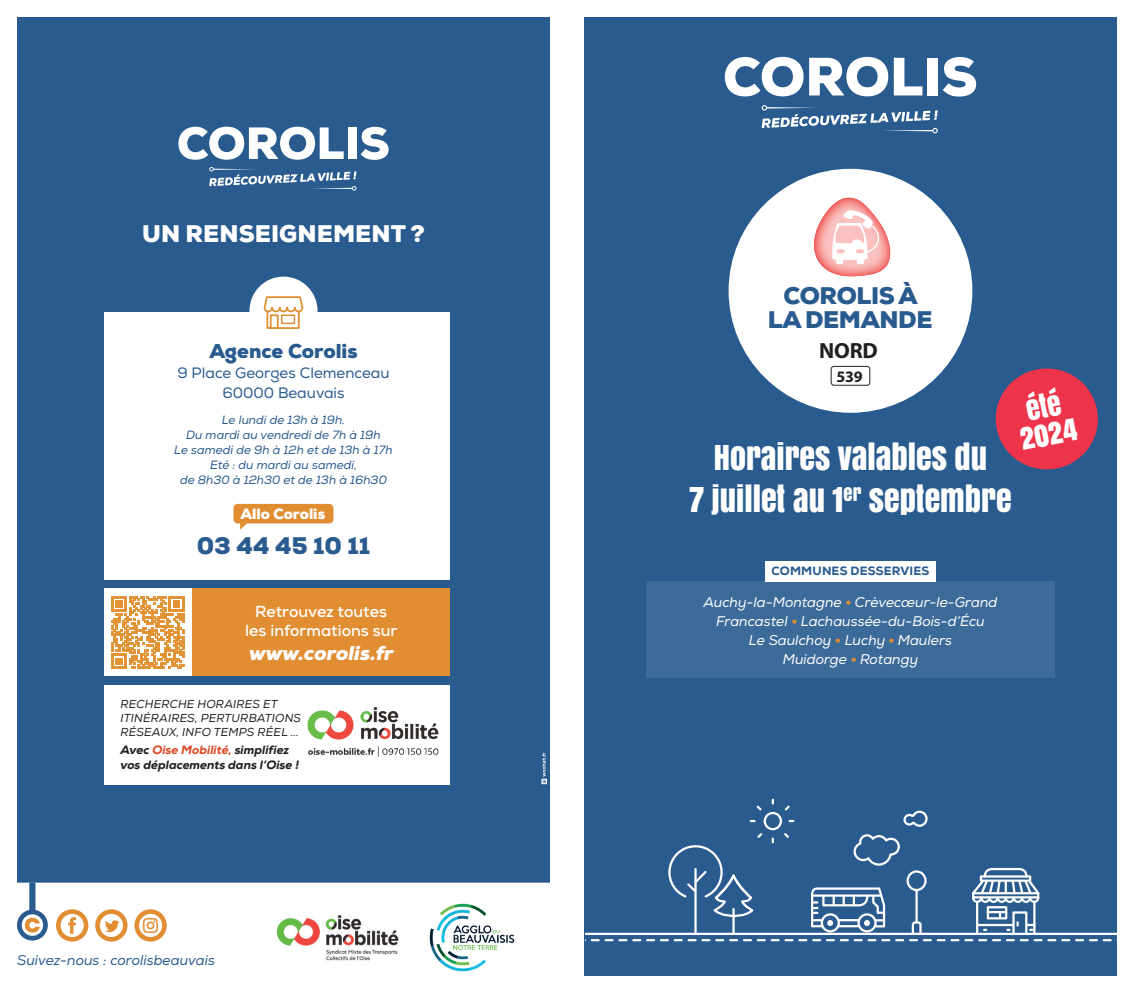
<style>
.page{position:relative;width:1134px;height:993px;background:#fff}
.page>*{position:absolute;margin:0;border:0;box-sizing:border-box;transform-origin:0 0}
.t1{font:32px/42px "Anton";color:#fff;text-align:center}
.t2{font:28px/28px "Anton";color:#fff;text-align:center}
.t3{font:900 24px/24px "Nexa";letter-spacing:-.015em;color:#295b8f;text-align:center}
.t4{font:900 24px "Nexa";letter-spacing:.005em;color:#fff}
.t5{font:700 22px "Myriad Pro";color:#231f20}
.t6{font:italic 900 20px "Nexa";color:#fff}
.t7{font:900 20px "Nexa";color:#295b8f}
.t8{font:700 16px/19.2px "Nexa";color:#fff;text-align:center}
.t9{font:700 16px "Myriad Pro";color:#231f20}
.t10{font:15px/20px "Nexa";color:#295b8f;text-align:center}
.t11{font:900 14.8px "Nexa";color:#fff}
.t12{font:italic 14px/19px "Nexa";color:#fff;text-align:center}
.t13{font:italic 14px "Nexa";color:#295b8f}
.t14{font:italic 12px/15px "Nexa";color:#295b8f;text-align:center}
.t15{font:italic 800 12px/14.4px "Nexa";color:#231f20}
.t16{font:800 12px "Nexa";letter-spacing:.015em;color:#295b8f}
.t17{font:italic 11.6px/13.8px "Nexa";letter-spacing:.015em;color:#231f20}
.s1{color:#dc4b27}
.s2{font-weight:900;font-style:normal;color:#e18e32}
</style>
<div class="page">
<div style="left:584px;top:17px;width:533px;height:958px;background:#295b8f"></div>
<div style="left:17px;top:17px;width:533px;height:862px;background:#295b8f"></div>
<svg style="left:17px;top:882px;width:31px;height:58px"></svg>
<svg style="left:95px;top:909px;width:33px;height:32px"></svg>
<svg style="left:56px;top:909px;width:32px;height:32px"></svg>
<svg style="left:134px;top:909px;width:33px;height:32px"></svg>
<div style="left:17px;top:876px;width:533px;height:6px;background:#295b8f"></div>
<div style="left:104px;top:312px;width:346px;height:267px;background:#fff"></div>
<div style="left:104px;top:684px;width:346px;height:99px;background:#fff"></div>
<div style="left:104px;top:588px;width:346px;height:88px;background:#e18e32"></div>
<div style="left:249px;top:276px;width:68px;height:68px;background:#fff;border-radius:50%"></div>
<div style="left:104px;top:588px;width:88px;height:88px;background:#fff"></div>
<svg style="left:111px;top:596px;width:73px;height:72px"></svg>
<svg style="left:178px;top:127px;width:166px;height:33px"></svg>
<div style="left:348px;top:127px;width:8px;height:32px;background:#fff"></div>
<svg style="left:361px;top:127px;width:28px;height:33px"></svg>
<svg style="left:209px;top:167px;width:147px;height:23px"></svg>
<svg style="left:263px;top:296px;width:41px;height:33px"></svg>
<div style="left:281px;top:314px;width:14px;height:10px;border:1px solid #e18e32"></div>
<div style="left:233px;top:503px;width:100px;height:20px;background:#e18e32;border-radius:4px"></div>
<svg style="left:240px;top:523px;width:8px;height:6px"></svg>
<svg style="left:541px;top:752px;width:6px;height:31px"></svg>
<img style="left:307px;top:707px;width:132px;height:50px">
<img style="left:429px;top:903px;width:86px;height:69px">
<img style="left:276px;top:915px;width:123px;height:46px">
<svg style="left:725px;top:57px;width:78px;height:39px"></svg>
<svg style="left:809px;top:57px;width:79px;height:39px"></svg>
<svg style="left:894px;top:58px;width:28px;height:37px"></svg>
<div style="left:927px;top:58px;width:11px;height:37px;background:#fff"></div>
<svg style="left:943px;top:57px;width:33px;height:40px"></svg>
<svg style="left:762px;top:105px;width:176px;height:28px"></svg>
<div style="left:729px;top:169px;width:243px;height:243px;background:#fff;border-radius:50%"></div>
<svg style="left:585px;top:799px;width:532px;height:141px"></svg>
<div style="left:765px;top:561px;width:170px;height:20px;background:#fff"></div>
<div style="left:646px;top:581px;width:408px;height:96px;background:#3d6b99"></div>
<svg style="left:814px;top:197px;width:77px;height:79px"></svg>
<div style="left:831px;top:366px;width:39px;height:19px;border:1px solid #231f20;border-radius:3px"></div>
<div style="left:996px;top:368px;width:102px;height:101px;background:#ee344a;border-radius:50%"></div>
<h3 class="t4" style="left:142px;top:218px;width:284px">UN RENSEIGNEMENT ?</h3>
<h3 class="t7" style="left:209px;top:338px;width:150px">Agence Corolis</h3>
<p class="t10" style="left:177px;top:363px;width:214px">9 Place Georges Clemenceau<br>60000 Beauvais</p>
<p class="t14" style="left:174px;top:413px;width:220px">Le lundi de 13h à 19h.<br>Du mardi au vendredi de 7h à 19h<br>Le samedi de 9h à 12h et de 13h à 17h<br>Eté : du mardi au samedi,<br>de 8h30 à 12h30 et de 13h à 16h30</p>
<p class="t11" style="left:240px;top:504px;width:86px">Allo Corolis</p>
<h3 class="t3" style="left:197px;top:533px;width:175px">03 44 45 10 11</h3>
<h3 class="t8" style="left:245px;top:601px;width:154px">Retrouvez toutes les informations sur</h3>
<h3 class="t6" style="left:249px;top:640px;width:146px">www.corolis.fr</h3>
<p class="t17" style="left:121px;top:697px;width:182px">RECHERCHE HORAIRES ET<br>ITINÉRAIRES, PERTURBATIONS<br>RÉSEAUX, INFO TEMPS RÉEL ...</p>
<p class="t15" style="left:120px;top:742px;width:180px">Avec <span class="s1">Oise Mobilité,</span> simplifiez vos déplacements dans l’Oise !</p>
<p class="t13" style="left:17px;top:951px;width:199px">Suivez-nous : corolisbeauvais</p>
<h3 class="t3" style="left:768px;top:284px;width:166px">COROLIS À<br>LA DEMANDE</h3>
<h3 class="t5" style="left:819px;top:336px;width:60px">NORD</h3>
<h3 class="t9" style="left:836px;top:366px;width:28px">539</h3>
<h1 class="t1" style="left:689px;top:435px;width:324px">HORAIRES VALABLES DU<br>7 JUILLET AU 1<sup>ER</sup> SEPTEMBRE</h1>
<h2 class="t2" style="left:1012px;top:397px;width:59px;rotate:-11deg">ÉTÉ<br>2024</h2>
<p class="t16" style="left:772px;top:563px;width:159px">COMMUNES DESSERVIES</p>
<p class="t12" style="left:703px;top:592px;width:295px">Auchy-la-Montagne <span class="s2">•</span> Crèvecœur-le-Grand<br>Francastel <span class="s2">•</span> Lachaussée-du-Bois-d’Écu<br>Le Saulchoy <span class="s2">•</span> Luchy <span class="s2">•</span> Maulers<br>Muidorge <span class="s2">•</span> Rotangy</p>
</div>
